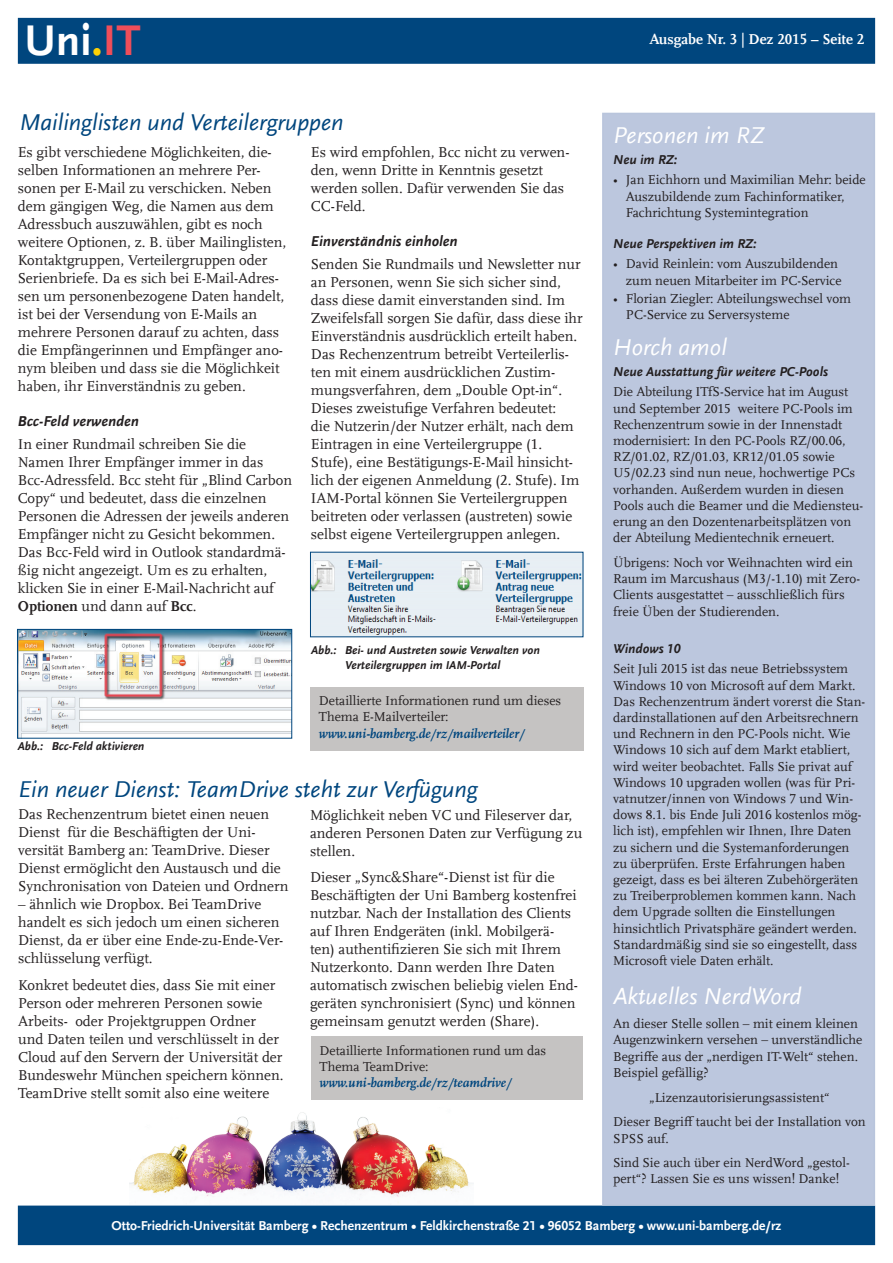
<style>
.page{position:relative;width:893px;height:1263px;background:#fff}
.page>*{position:absolute;margin:0;border:0;box-sizing:border-box;transform-origin:0 0}
.t1{font:700 45px "UB Scala Sans";color:#fff}
.t2{font:italic 24px "UB Scala Sans";color:#00467e}
.t3{font:italic 24px "UB Scala Sans";color:#fff}
.t4{font:15px/18px "UB Scala";color:#231f20}
.t5{font:italic 700 15px "UB Scala Sans";color:#231f20}
.t6{font:700 15px "UB Scala";color:#fff}
.t7{font:13.5px/16.2px "UB Scala";color:#231f20}
.t8{font:700 13.5px "UB Scala Sans";color:#fff}
.t9{font:italic 700 13.5px "UB Scala Sans";color:#231f20}
.t10{font:italic 700 13.5px "UB Scala";color:#00467e}
.t11{font:italic 700 12px/14.4px "UB Scala Sans";color:#231f20;text-align:center}
.s1{color:#fed105}
.s2{color:#ef4e5a}
.s3{font-weight:700}
</style>
<div class="page">
<div style="left:18px;top:18px;width:857px;height:46px;background:#00467e;border:2px solid #00467e"></div>
<div style="left:18px;top:1205px;width:857px;height:40px;background:#00467e;border:2px solid #00467e"></div>
<div style="left:602px;top:113px;width:273px;height:1092px;background:#bcc7de"></div>
<img style="left:312px;top:554px;width:269px;height:81px">
<img style="left:19px;top:631px;width:271px;height:105px">
<div style="left:17px;top:629px;width:275px;height:109px;border:1px solid #00467e"></div>
<div style="left:311px;top:1036px;width:272px;height:64px;background:#c5c3c2"></div>
<img style="left:129px;top:1112px;width:344px;height:91px">
<div style="left:310px;top:687px;width:274px;height:63px;background:#c5c3c2"></div>
<h1 class="t1" style="left:24px;top:14px;width:118px">Uni<span class="s1">.</span><span class="s2">IT</span></h1>
<p class="t6" style="left:649px;top:30px;width:216px">Ausgabe Nr. 3 | Dez 2015 – Seite 2</p>
<h2 class="t2" style="left:19px;top:108px;width:326px">Mailinglisten und Verteilergruppen</h2>
<p class="t4" style="left:18px;top:143px;width:270px">Es gibt verschiedene Möglichkeiten, die&shy;selben Informationen an mehrere Per&shy;sonen per E-Mail zu verschicken. Neben dem gängigen Weg, die Namen aus dem Adressbuch auszuwählen, gibt es noch weitere Optionen, z. B. über Mailinglisten, Kontaktgruppen, Verteilergruppen oder Serienbriefe. Da es sich bei E-Mail-Adres&shy;sen um personenbezogene Daten handelt, ist bei der Versendung von E-Mails an mehrere Personen darauf zu achten, dass die Empfängerinnen und Empfänger ano&shy;nym bleiben und dass sie die Möglichkeit haben, ihr Einverständnis zu geben.</p>
<p class="t5" style="left:18px;top:412px;width:123px">Bcc-Feld verwenden</p>
<p class="t4" style="left:18px;top:435px;width:276px">In einer Rundmail schreiben Sie die Namen Ihrer Empfänger immer in das Bcc-Adressfeld. Bcc steht für „Blind Carbon Copy“ und bedeutet, dass die einzelnen Personen die Adressen der jeweils anderen Empfänger nicht zu Gesicht bekommen.<br>Das Bcc-Feld wird in Outlook standardmä&shy;ßig nicht angezeigt. Um es zu erhalten, klicken Sie in einer E-Mail-Nachricht auf <span class="s3">Optionen</span> und dann auf <span class="s3">Bcc</span>.</p>
<p class="t4" style="left:311px;top:143px;width:260px">Es wird empfohlen, Bcc nicht zu verwen&shy;den, wenn Dritte in Kenntnis gesetzt werden sollen. Dafür verwenden Sie das<br>CC-Feld.</p>
<p class="t5" style="left:311px;top:232px;width:148px">Einverständnis einholen</p>
<p class="t4" style="left:311px;top:255px;width:273px">Senden Sie Rundmails und Newsletter nur an Personen, wenn Sie sich sicher sind, dass diese damit einverstanden sind. Im Zweifelsfall sorgen Sie dafür, dass diese ihr Einverständnis ausdrücklich erteilt haben.<br>Das Rechenzentrum betreibt Verteilerlis&shy;ten mit einem ausdrücklichen Zustim&shy;mungsverfahren, dem „Double Opt-in“.<br>Dieses zweistufige Verfahren bedeutet:<br>die Nutzerin/der Nutzer erhält, nach dem Eintragen in eine Verteilergruppe (1.<br>Stufe), eine Bestätigungs-E-Mail hinsicht&shy;lich der eigenen Anmeldung (2. Stufe). Im IAM-Portal können Sie Verteilergruppen beitreten oder verlassen (austreten) sowie selbst eigene Verteilergruppen anlegen.</p>
<p class="t11" style="left:311px;top:643px;width:230px">Abb.: Bei- und Austreten sowie Verwalten von<br>Verteilergruppen im IAM-Portal</p>
<p class="t7" style="left:319px;top:693px;width:244px">Detaillierte Informationen rund um dieses<br>Thema E-Mailverteiler:</p>
<p class="t10" style="left:319px;top:725px;width:207px">www.uni-bamberg.de/rz/mailverteiler/</p>
<p class="t11" style="left:18px;top:739px;width:128px">Abb.: Bcc-Feld aktivieren</p>
<h2 class="t2" style="left:18px;top:775px;width:461px">Ein neuer Dienst: TeamDrive steht zur Verfügung</h2>
<p class="t4" style="left:18px;top:805px;width:272px">Das Rechenzentrum bietet einen neuen Dienst für die Beschäftigten der Uni&shy;versität Bamberg an: TeamDrive. Dieser Dienst ermöglicht den Austausch und die Synchronisation von Dateien und Ordnern</p>
<p class="t4" style="left:18px;top:895px;width:267px">– ähnlich wie Dropbox. Bei TeamDrive handelt es sich jedoch um einen sicheren Dienst, da er über eine Ende-zu-Ende-Ver&shy;schlüsselung verfügt.</p>
<p class="t4" style="left:18px;top:976px;width:267px">Konkret bedeutet dies, dass Sie mit einer Person oder mehreren Personen sowie Arbeits- oder Projektgruppen Ordner und Daten teilen und verschlüsselt in der Cloud auf den Servern der Universität der Bundeswehr München speichern können.<br>TeamDrive stellt somit also eine weitere</p>
<p class="t4" style="left:310px;top:806px;width:274px">Möglichkeit neben VC und Fileserver dar, anderen Personen Daten zur Verfügung zu stellen.</p>
<p class="t4" style="left:310px;top:868px;width:269px">Dieser „Sync&amp;Share“-Dienst ist für die Beschäftigten der Uni Bamberg kostenfrei nutzbar. Nach der Installation des Clients auf Ihren Endgeräten (inkl. Mobilgerä&shy;ten) authentifizieren Sie sich mit Ihrem Nutzerkonto. Dann werden Ihre Daten automatisch zwischen beliebig vielen End&shy;geräten synchronisiert (Sync) und können gemeinsam genutzt werden (Share).</p>
<p class="t7" style="left:320px;top:1042px;width:228px">Detaillierte Informationen rund um das<br>Thema TeamDrive:</p>
<p class="t10" style="left:320px;top:1075px;width:194px">www.uni-bamberg.de/rz/teamdrive/</p>
<h2 class="t3" style="left:613px;top:121px;width:152px">Personen im RZ</h2>
<p class="t9" style="left:613px;top:152px;width:66px">Neu im RZ:</p>
<p class="t7" style="left:626px;top:172px;width:241px;text-indent:-13px">• Jan Eichhorn und Maximilian Mehr: beide<br>Auszubildende zum Fachinformatiker,<br>Fachrichtung Systemintegration</p>
<p class="t9" style="left:613px;top:235px;width:145px">Neue Perspektiven im RZ:</p>
<p class="t7" style="left:613px;top:256px;width:230px;text-align:right">• David Reinlein: vom Auszubildenden zum neuen Mitarbeiter im PC-Service</p>
<p class="t7" style="left:626px;top:290px;width:227px;text-indent:-13px">• Florian Ziegler: Abteilungswechsel vom<br>PC-Service zu Serversysteme</p>
<h2 class="t3" style="left:613px;top:333px;width:115px">Horch amol</h2>
<p class="t9" style="left:613px;top:363px;width:216px">Neue Ausstattung für weitere PC-Pools</p>
<p class="t7" style="left:613px;top:384px;width:252px">Die Abteilung ITfS-Service hat im August und September 2015 weitere PC-Pools im Rechenzentrum sowie in der Innenstadt modernisiert: In den PC-Pools RZ/00.06, RZ/01.02, RZ/01.03, KR12/01.05 sowie U5/02.23 sind nun neue, hochwertige PCs vorhanden. Außerdem wurden in diesen Pools auch die Beamer und die Mediensteu&shy;erung an den Dozentenarbeitsplätzen von der Abteilung Medientechnik erneuert.</p>
<p class="t7" style="left:613px;top:554px;width:248px">Übrigens: Noch vor Weihnachten wird ein Raum im Marcushaus (M3/-1.10) mit Zero-Clients ausgestattet – ausschließlich fürs freie Üben der Studierenden.</p>
<p class="t9" style="left:613px;top:640px;width:69px">Windows 10</p>
<p class="t7" style="left:613px;top:661px;width:254px">Seit Juli 2015 ist das neue Betriebssystem Windows 10 von Microsoft auf dem Markt.<br>Das Rechenzentrum ändert vorerst die Stan&shy;dardinstallationen auf den Arbeitsrechnern und Rechnern in den PC-Pools nicht. Wie Windows 10 sich auf dem Markt etabliert, wird weiter beobachtet. Falls Sie privat auf Windows 10 upgraden wollen (was für Pri&shy;vatnutzer/innen von Windows 7 und Win&shy;dows 8.1. bis Ende Juli 2016 kostenlos mög&shy;lich ist), empfehlen wir Ihnen, Ihre Daten zu sichern und die Systemanforderungen zu überprüfen. Erste Erfahrungen haben gezeigt, dass es bei älteren Zubehörgeräten zu Treiberproblemen kommen kann. Nach dem Upgrade sollten die Einstellungen hinsichtlich Privatsphäre geändert werden.<br>Standardmäßig sind sie so eingestellt, dass Microsoft viele Daten erhält.</p>
<h2 class="t3" style="left:613px;top:981px;width:190px">Aktuelles NerdWord</h2>
<p class="t7" style="left:613px;top:1016px;width:251px">An dieser Stelle sollen – mit einem kleinen Augenzwinkern versehen – unverständliche Begriffe aus der „nerdigen IT-Welt“ stehen.<br>Beispiel gefällig?</p>
<p class="t7" style="left:613px;top:1085px;width:254px;line-height:24.8px;text-align:center">„Lizenzautorisierungsassistent“<br>Dieser Begriff taucht bei der Installation von</p>
<p class="t7" style="left:613px;top:1125px;width:238px;line-height:24.8px">SPSS auf.<br>Sind Sie auch über ein NerdWord „gestol-</p>
<p class="t7" style="left:613px;top:1171px;width:228px">pert“? Lassen Sie es uns wissen! Danke!</p>
<p class="t8" style="left:112px;top:1218px;width:671px">Otto-Friedrich-Universität Bamberg • Rechenzentrum • Feldkirchenstraße 21 • 96052 Bamberg • www.uni-bamberg.de/rz</p>
</div>
